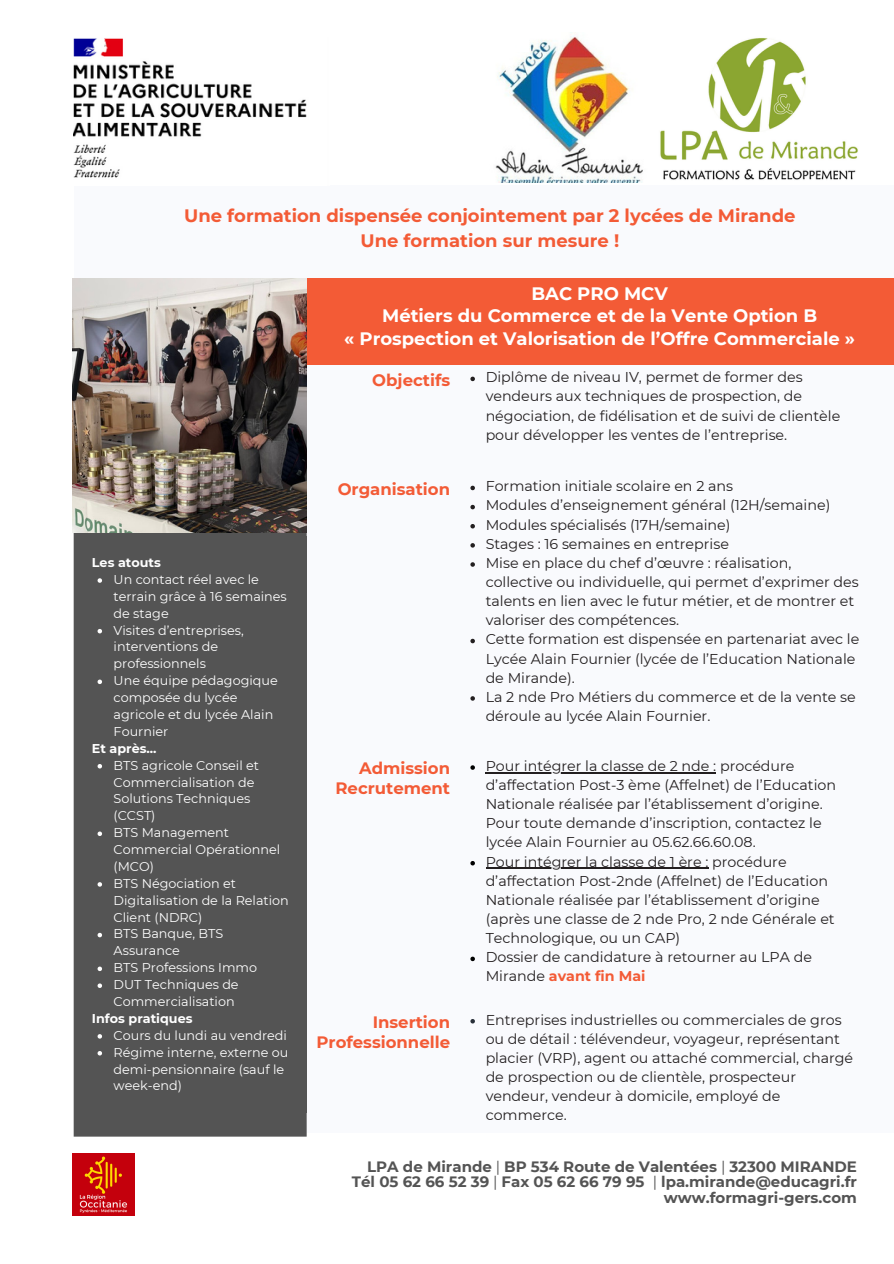
<style>
.page{position:relative;width:894px;height:1264px;background:#fff}
.page>*{position:absolute;margin:0;border:0;box-sizing:border-box;transform-origin:0 0}
.t1{font:700 18px "Montserrat";color:#fff}
.t2{font:700 18px/24.8px "Montserrat";color:#f35b36;text-align:center}
.t3{font:700 16.5px/20.2px "Montserrat";color:#f35b36;text-align:right}
.t4{font:700 15px/15.8px "Montserrat";color:#545454;text-align:right}
.t5{font:14.25px/19.2px "Montserrat";color:#231f20}
.t6{font:12.75px/16.8px "Montserrat";color:#fff}
.t7{font:700 12.75px "Montserrat";color:#fff}
.s1{font-weight:700;color:#f35b36}
.s2{font-weight:400}
</style>
<div class="page">
<div style="left:74px;top:185px;width:819px;height:947px;background:#f9fafd"></div>
<div style="left:74px;top:533px;width:232px;height:603px;background:#545454"></div>
<div style="left:306px;top:278px;width:586px;height:87px;background:#f35b36"></div>
<svg style="left:470px;top:376px;width:5px;height:5px"></svg>
<svg style="left:470px;top:485px;width:5px;height:5px"></svg>
<svg style="left:470px;top:505px;width:5px;height:4px"></svg>
<svg style="left:470px;top:524px;width:5px;height:4px"></svg>
<svg style="left:470px;top:543px;width:5px;height:4px"></svg>
<svg style="left:470px;top:562px;width:5px;height:4px"></svg>
<svg style="left:470px;top:638px;width:5px;height:5px"></svg>
<svg style="left:470px;top:696px;width:5px;height:4px"></svg>
<svg style="left:470px;top:765px;width:5px;height:4px"></svg>
<hr style="left:485px;top:772px;width:231px;height:1px;background:#231f20">
<svg style="left:470px;top:861px;width:5px;height:4px"></svg>
<hr style="left:485px;top:867px;width:223px;height:1px;background:#231f20">
<svg style="left:470px;top:956px;width:5px;height:5px"></svg>
<svg style="left:470px;top:1019px;width:5px;height:4px"></svg>
<img style="left:73px;top:1153px;width:62px;height:62px">
<div style="left:75px;top:536px;width:231px;height:576px;background:#545454"></div>
<svg style="left:97px;top:578px;width:5px;height:4px"></svg>
<svg style="left:97px;top:629px;width:5px;height:4px"></svg>
<svg style="left:97px;top:679px;width:5px;height:5px"></svg>
<svg style="left:97px;top:764px;width:5px;height:4px"></svg>
<svg style="left:97px;top:831px;width:5px;height:5px"></svg>
<svg style="left:97px;top:882px;width:5px;height:4px"></svg>
<svg style="left:97px;top:932px;width:5px;height:5px"></svg>
<svg style="left:97px;top:966px;width:5px;height:5px"></svg>
<svg style="left:97px;top:983px;width:5px;height:4px"></svg>
<svg style="left:97px;top:1034px;width:5px;height:4px"></svg>
<svg style="left:97px;top:1051px;width:5px;height:4px"></svg>
<img style="left:73px;top:38px;width:234px;height:140px">
<img style="left:660px;top:38px;width:198px;height:142px">
<img style="left:495px;top:32px;width:148px;height:150px">
<img style="left:73px;top:278px;width:234px;height:255px">
<p class="t2" style="left:184px;top:203px;width:612px">Une formation dispensée conjointement par 2 lycées de Mirande<br>Une formation sur mesure !</p>
<p class="t7" style="left:92px;top:554px;width:70px">Les atouts</p>
<p class="t6" style="left:114px;top:571px;width:175px">Un contact réel avec le terrain grâce à 16 semaines de stage</p>
<p class="t6" style="left:114px;top:621px;width:132px">Visites d’entreprises, interventions de professionnels</p>
<p class="t6" style="left:114px;top:672px;width:166px">Une équipe pédagogique composée du lycée agricole et du lycée Alain<br>Fournier</p>
<h3 class="t7" style="left:92px;top:740px;width:66px">Et après...</h3>
<p class="t6" style="left:114px;top:756px;width:147px">BTS agricole Conseil et<br>Commercialisation de<br>Solutions Techniques (CCST)</p>
<p class="t6" style="left:114px;top:824px;width:168px">BTS Management<br>Commercial Opérationnel (MCO)</p>
<p class="t6" style="left:114px;top:874px;width:177px">BTS Négociation et<br>Digitalisation de la Relation<br>Client (NDRC)</p>
<h3 class="t6" style="left:114px;top:925px;width:111px">BTS Banque, BTS<br>Assurance</h3>
<p class="t6" style="left:114px;top:959px;width:145px">BTS Professions Immo</p>
<p class="t6" style="left:114px;top:976px;width:126px">DUT Techniques de<br>Commercialisation</p>
<p class="t7" style="left:92px;top:1010px;width:102px">Infos pratiques</p>
<p class="t6" style="left:114px;top:1026px;width:175px">Cours du lundi au vendredi</p>
<p class="t6" style="left:114px;top:1043px;width:176px">Régime interne, externe ou demi-pensionnaire (sauf le week-end)</p>
<p class="t1" style="left:531px;top:282px;width:138px">BAC PRO MCV</p>
<p class="t1" style="left:382px;top:304px;width:436px">Métiers du Commerce et de la Vente Option B</p>
<p class="t1" style="left:344px;top:327px;width:512px">« Prospection et Valorisation de l’Offre Commerciale »</p>
<h1 class="t3" style="left:372px;top:369px;width:79px">Objectifs</h1>
<p class="t5" style="left:485px;top:367px;width:356px">Diplôme de niveau IV, permet de former des vendeurs aux techniques de prospection, de négociation, de fidélisation et de suivi de clientèle pour développer les ventes de l’entreprise.</p>
<p class="t3" style="left:337px;top:478px;width:114px">Organisation</p>
<p class="t5" style="left:485px;top:476px;width:249px">Formation initiale scolaire en 2 ans</p>
<p class="t5" style="left:485px;top:496px;width:346px">Modules d’enseignement général (12H/semaine)</p>
<p class="t5" style="left:485px;top:515px;width:246px">Modules spécialisés (17H/semaine)</p>
<p class="t5" style="left:485px;top:534px;width:245px">Stages : 16 semaines en entreprise</p>
<p class="t5" style="left:485px;top:553px;width:374px">Mise en place du chef d’œuvre : réalisation, collective ou individuelle, qui permet d’exprimer des talents en lien avec le futur métier, et de montrer et valoriser des compétences.</p>
<p class="t5" style="left:485px;top:629px;width:375px">Cette formation est dispensée en partenariat avec le<br>Lycée Alain Fournier (lycée de l’Education Nationale de Mirande).</p>
<p class="t5" style="left:485px;top:687px;width:371px">La 2 nde Pro Métiers du commerce et de la vente se déroule au lycée Alain Fournier.</p>
<p class="t3" style="left:359px;top:758px;width:92px">Admission</p>
<p class="t3" style="left:335px;top:778px;width:116px">Recrutement</p>
<p class="t5" style="left:485px;top:756px;width:352px">Pour intégrer la classe de 2 nde : procédure d’affectation Post-3 ème (Affelnet) de l’Education Nationale réalisée par l’établissement d’origine.<br>Pour toute demande d’inscription, contactez le lycée Alain Fournier au 05.62.66.60.08.</p>
<p class="t5" style="left:485px;top:851px;width:350px">Pour intégrer la classe de 1 ère : procédure d’affectation Post-2nde (Affelnet) de l’Education Nationale réalisée par l’établissement d’origine (après une classe de 2 nde Pro, 2 nde Générale et Technologique, ou un CAP)</p>
<p class="t5" style="left:485px;top:947px;width:328px">Dossier de candidature à retourner au LPA de<br>Mirande <span class="s1">avant fin Mai</span></p>
<p class="t3" style="left:316px;top:1011px;width:135px">Insertion<br>Professionnelle</p>
<p class="t5" style="left:485px;top:1009px;width:369px">Entreprises industrielles ou commerciales de gros ou de détail : télévendeur, voyageur, représentant placier (VRP), agent ou attaché commercial, chargé de prospection ou de clientèle, prospecteur vendeur, vendeur à domicile, employé de commerce.</p>
<p class="t4" style="left:352px;top:1158px;width:506px">LPA de Mirande <span class="s2">|</span> BP 534 Route de Valentées <span class="s2">|</span> 32300 MIRANDE<br>Tél 05 62 66 52 39 <span class="s2">|</span> Fax 05 62 66 79 95 <span class="s2">|</span> lpa.mirande@educagri.fr</p>
<h3 class="t4" style="left:663px;top:1189px;width:195px">www.formagri-gers.com</h3>
</div>
